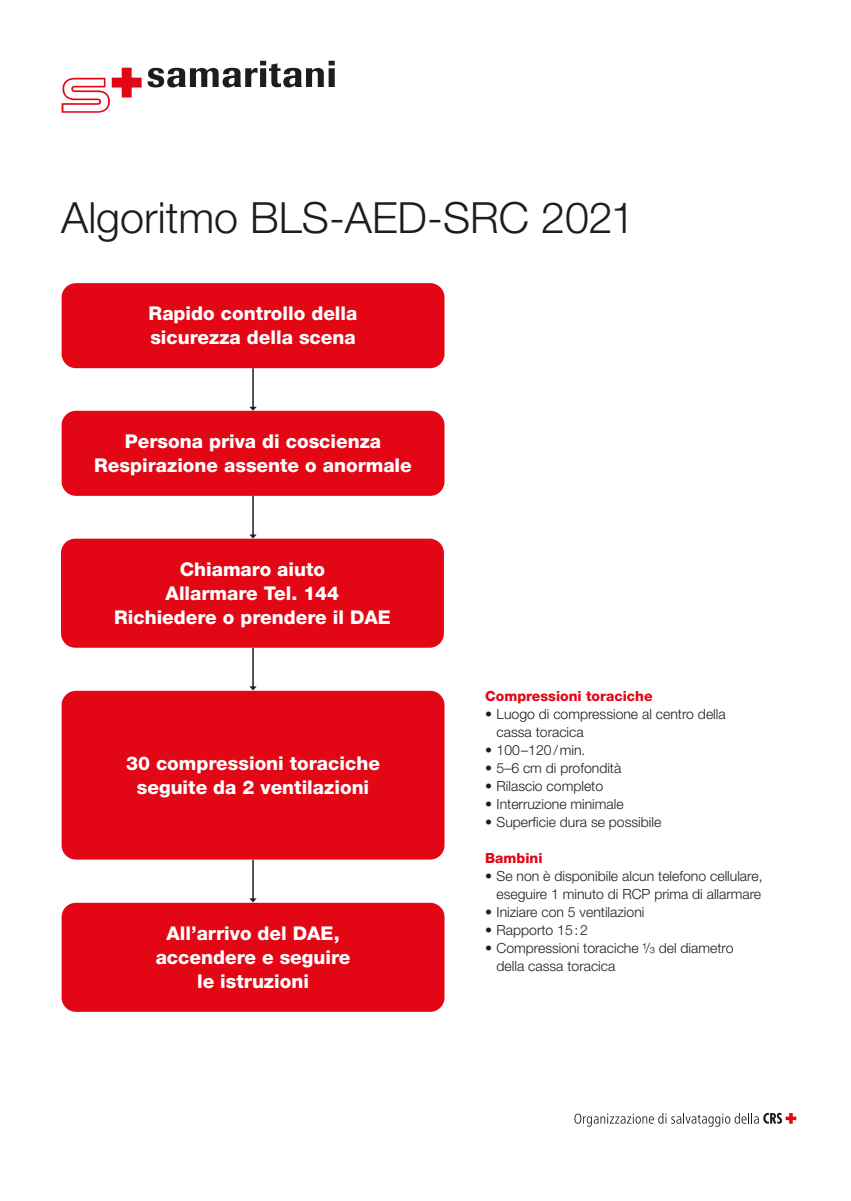
<style>
.page{position:relative;width:851px;height:1201px;background:#fff}
.page>*{position:absolute;margin:0;border:0;box-sizing:border-box;transform-origin:0 0}
.Haupttitel{font:300 43px "Helvetica Neue LT Std";color:#1d1d1b}
.Grundschrift{font:800 19px/24px "Helvetica Neue LT Std";color:#fff}
.Aufzählung{font:300 14px/18px "Helvetica Neue LT Std";color:#1d1d1b}
.Untertitel{font:800 14px "Helvetica Neue LT Std";color:#e30614}
</style>
<div class="page">
<div style="left:62px;top:283px;width:382px;height:85px;background:#e30614;border-radius:14px"></div>
<hr style="left:252px;top:368px;width:2px;height:40px;background:#1d1d1b">
<svg style="left:249px;top:407px;width:8px;height:4px"></svg>
<hr style="left:252px;top:496px;width:2px;height:40px;background:#1d1d1b">
<svg style="left:249px;top:534px;width:8px;height:4px"></svg>
<hr style="left:252px;top:648px;width:2px;height:39px;background:#1d1d1b">
<svg style="left:249px;top:686px;width:8px;height:4px"></svg>
<hr style="left:252px;top:859px;width:2px;height:40px;background:#1d1d1b">
<svg style="left:249px;top:898px;width:8px;height:4px"></svg>
<div style="left:62px;top:411px;width:382px;height:85px;background:#e30614;border-radius:14px"></div>
<div style="left:61px;top:538px;width:383px;height:109px;background:#e30614;border-radius:14px"></div>
<div style="left:62px;top:690px;width:382px;height:169px;background:#e30614;border-radius:14px"></div>
<div style="left:62px;top:902px;width:382px;height:109px;background:#e30614;border-radius:14px"></div>
<svg style="left:62px;top:61px;width:272px;height:52px"></svg>
<svg style="left:574px;top:1112px;width:222px;height:14px"></svg>
<p class="Haupttitel" style="left:61px;top:192px;width:574px">Algoritmo BLS-AED-SRC 2021</p>
<p class="Grundschrift" style="left:149px;top:302px;width:210px">Rapido controllo della sicurezza della scena</p>
<p class="Grundschrift" style="left:125px;top:429px;width:258px">Persona priva di coscienza</p>
<p class="Grundschrift" style="left:94px;top:453px;width:319px">Respirazione assente o anormale</p>
<p class="Grundschrift" style="left:180px;top:557px;width:147px">Chiamaro aiuto</p>
<p class="Grundschrift" style="left:166px;top:581px;width:175px">Allarmare Tel. 144</p>
<p class="Grundschrift" style="left:114px;top:605px;width:278px">Richiedere o prendere il DAE</p>
<p class="Grundschrift" style="left:126px;top:751px;width:255px">30 compressioni toraciche</p>
<p class="Grundschrift" style="left:137px;top:775px;width:234px">seguite da 2 ventilazioni</p>
<p class="Grundschrift" style="left:166px;top:921px;width:175px">All’arrivo del DAE,</p>
<p class="Grundschrift" style="left:156px;top:945px;width:196px">accendere e seguire</p>
<p class="Grundschrift" style="left:197px;top:969px;width:113px">le istruzioni</p>
<p class="Untertitel" style="left:485px;top:687px;width:169px">Compressioni toraciche</p>
<p class="Aufzählung" style="left:496px;top:704px;width:231px;text-indent:-11px">• Luogo di compressione al centro della cassa toracica</p>
<p class="Aufzählung" style="left:485px;top:740px;width:102px">• 100–120/min.</p>
<p class="Aufzählung" style="left:485px;top:758px;width:138px">• 5–6 cm di profondità</p>
<p class="Aufzählung" style="left:485px;top:776px;width:119px">• Rilascio completo</p>
<p class="Aufzählung" style="left:485px;top:794px;width:140px">• Interruzione minimale</p>
<p class="Aufzählung" style="left:485px;top:812px;width:177px">• Superficie dura se possibile</p>
<p class="Untertitel" style="left:485px;top:849px;width:59px">Bambini</p>
<p class="Aufzählung" style="left:485px;top:866px;width:279px;text-align:right">• Se non è disponibile alcun telefono cellulare, eseguire 1 minuto di RCP prima di allarmare</p>
<p class="Aufzählung" style="left:485px;top:902px;width:161px">• Iniziare con 5 ventilazioni</p>
<p class="Aufzählung" style="left:485px;top:920px;width:104px">• Rapporto 15:2</p>
<p class="Aufzählung" style="left:496px;top:938px;width:238px;text-indent:-11px">• Compressioni toraciche ¹/³ del diametro della cassa toracica</p>
</div>
